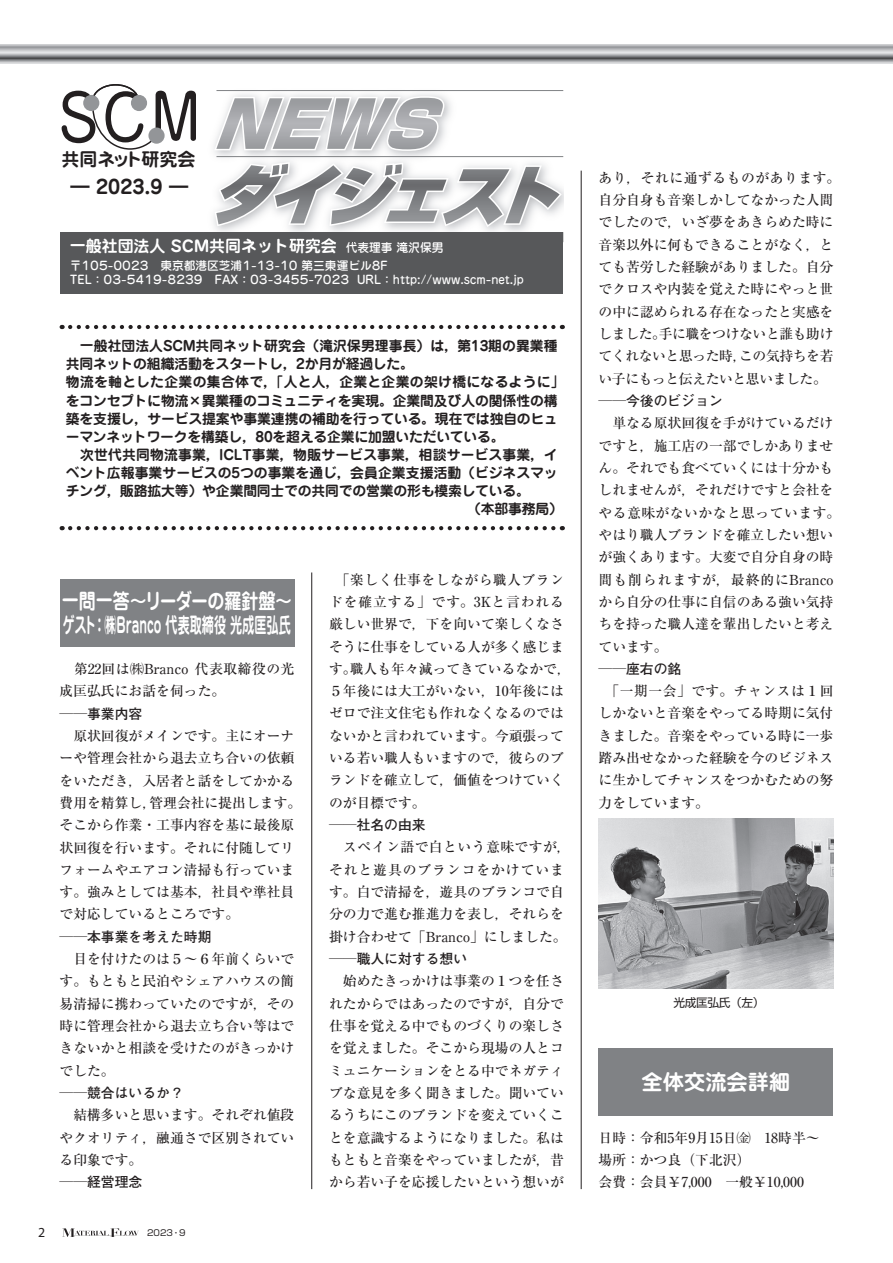
<style>
.page{position:relative;width:893px;height:1263px;background:#fff}
.page>*{position:absolute;margin:0;border:0;box-sizing:border-box;transform-origin:0 0}
.t1{font:700 21.3px/24.5px "Jun 501 Pro";color:#fff;scale:.8 1}
.t2{font:700 21.3px "Jun 501 Pro";color:#fff}
.t3{font:700 19.2px "Jun 501 Pro";color:#231f20}
.t4{font:700 18px "G Jun 501";color:#231f20}
.t5{font:700 16.05px "G Jun 501";color:#fff}
.t6{font:500 13.8px/22.4px "Ryumin Pr 6";color:#231f20}
.t7{font:700 13.8px "Jun 501 Pro";letter-spacing:-.005em;color:#231f20}
.t8{font:700 13.8px "Futo Go B101 Pr 6";color:#231f20}
.t9{font:700 13.8px "Jun 501 Pro";letter-spacing:.015em;color:#231f20}
.t10{font:700 13.8px "Jun 501 Pro";letter-spacing:.025em;color:#231f20}
.t11{font:13.8px "Myriad Pro";color:#231f20}
.t12{font:500 11.7px/14.1px "G Jun 34";color:#fff}
.t13{font:11.7px "Shin Go Pr 6";letter-spacing:-.03em;color:#231f20}
.t14{font:8.55px "Shin Go Pro";color:#231f20}
.s1{font-family:"G Jun 34";font-weight:500;font-size:11.7px}
</style>
<div class="page">
<svg style="left:0;top:45px;width:893px;height:19px"></svg>
<svg style="left:62px;top:1228px;width:77px;height:9px"></svg>
<hr style="left:581px;top:171px;width:1px;height:1018px;background:#231f20">
<div style="left:60px;top:232px;width:503px;height:61px;background:#57585a"></div>
<svg style="left:62px;top:84px;width:134px;height:66px"></svg>
<div style="left:83px;top:95px;width:16px;height:16px;background:#939598;border-radius:50%"></div>
<div style="left:148px;top:128px;width:17px;height:16px;background:#939598;border-radius:50%"></div>
<div style="left:131px;top:95px;width:16px;height:16px;background:#939598;border-radius:50%"></div>
<img style="left:204px;top:238px;width:131px;height:4px">
<img style="left:348px;top:242px;width:95px;height:1px">
<svg style="left:212px;top:90px;width:352px;height:139px"></svg>
<div style="left:60px;top:579px;width:234px;height:68px;background:#808285"></div>
<hr style="left:311px;top:572px;width:1px;height:617px;background:#231f20">
<div style="left:598px;top:1048px;width:235px;height:67px;background:#808285"></div>
<svg style="left:70px;top:325px;width:493px;height:4px"></svg>
<svg style="left:70px;top:526px;width:493px;height:4px"></svg>
<img style="left:598px;top:818px;width:235px;height:170px">
<h3 class="t4" style="left:62px;top:147px;width:135px">共同ネット研究会</h3>
<h2 class="t3" style="left:71px;top:172px;width:119px">― 2023.9 ―</h2>
<p class="t5" style="left:70px;top:234px;width:375px">一般社団法人 SCM共同ネット研究会 <span class="s1">代表理事 滝沢保男</span></p>
<p class="t12" style="left:70px;top:258px;width:456px">〒105-0023　東京都港区芝浦1-13-10 第三東運ビル8F<br>TEL：03-5419-8239 FAX：03-3455-7023 URL：http://www.scm-net.jp</p>
<p class="t7" style="left:66px;top:335px;width:493px">　一般社団法人SCM共同ネット研究会（滝沢保男理事長）は，第13期の異業種</p>
<p class="t7" style="left:66px;top:353px;width:350px">共同ネットの組織活動をスタートし，2か月が経過した。</p>
<p class="t10" style="left:66px;top:371px;width:500px">物流を軸とした企業の集合体で，「人と人，企業と企業の架け橋になるように」</p>
<p class="t7" style="left:66px;top:389px;width:493px">をコンセプトに物流×異業種のコミュニティを実現。企業間及び人の関係性の構</p>
<p class="t7" style="left:66px;top:407px;width:493px">築を支援し，サービス提案や事業連携の補助を行っている。現在では独自のヒュ</p>
<p class="t7" style="left:66px;top:425px;width:440px">ーマンネットワークを構築し，80を超える企業に加盟いただいている。</p>
<p class="t9" style="left:66px;top:444px;width:493px">　次世代共同物流事業，ICLT事業，物販サービス事業，相談サービス事業，イ</p>
<p class="t7" style="left:66px;top:462px;width:493px">ベント広報事業サービスの5つの事業を通じ，会員企業支援活動（ビジネスマッ</p>
<p class="t7" style="left:66px;top:480px;width:466px">チング，販路拡大等）や企業間同士での共同での営業の形も模索している。</p>
<p class="t7" style="left:467px;top:498px;width:98px">（本部事務局）</p>
<h1 class="t1" style="left:62px;top:586px;width:290px">一問一答～リーダーの羅針盤～ゲスト：㈱Branco 代表取締役 光成匡弘氏</h1>
<p class="t6" style="left:60px;top:657px;width:236px">　第22回は㈱Branco 代表取締役の光成匡弘氏にお話を伺った。</p>
<p class="t8" style="left:60px;top:702px;width:84px">──事業内容</p>
<p class="t6" style="left:60px;top:724px;width:243px">　原状回復がメインです。主にオーナーや管理会社から退去立ち合いの依頼をいただき，入居者と話をしてかかる費用を精算し，管理会社に提出します。そこから作業・工事内容を基に最後原状回復を行います。それに付随してリフォームやエアコン清掃も行っています。強みとしては基本，社員や準社員で対応しているところです。</p>
<p class="t8" style="left:60px;top:925px;width:154px">──本事業を考えた時期</p>
<p class="t6" style="left:60px;top:947px;width:236px;text-align:justify">　目を付けたのは５～６年前くらいです。もともと民泊やシェアハウスの簡易清掃に携わっていたのですが，その時に管理会社から退去立ち合い等はできないかと相談を受けたのがきっかけでした。</p>
<p class="t8" style="left:60px;top:1082px;width:126px">──競合はいるか？</p>
<p class="t6" style="left:60px;top:1103px;width:236px;text-align:justify">　結構多いと思います。それぞれ値段やクオリティ，融通さで区別されている印象です。</p>
<p class="t8" style="left:60px;top:1171px;width:84px">──経営理念</p>
<p class="t11" style="left:38px;top:1224px;width:9px">2</p>
<p class="t14" style="left:147px;top:1226px;width:40px">2023・9</p>
<p class="t6" style="left:329px;top:568px;width:243px">　「楽しく仕事をしながら職人ブランドを確立する」です。3Kと言われる厳しい世界で，下を向いて楽しくなさそうに仕事をしている人が多く感じます。職人も年々減ってきているなかで，<br>５年後には大工がいない，10年後にはゼロで注文住宅も作れなくなるのではないかと言われています。今頑張っている若い職人もいますので，彼らのブランドを確立して，価値をつけていくのが目標です。</p>
<p class="t8" style="left:329px;top:814px;width:98px">──社名の由来</p>
<p class="t6" style="left:329px;top:835px;width:243px">　スペイン語で白という意味ですが，それと遊具のブランコをかけています。白で清掃を，遊具のブランコで自分の力で進む推進力を表し，それらを掛け合わせて「Branco」にしました。</p>
<p class="t8" style="left:329px;top:948px;width:140px">──職人に対する想い</p>
<p class="t6" style="left:329px;top:969px;width:236px;text-align:justify">　始めたきっかけは事業の１つを任されたからではあったのですが，自分で仕事を覚える中でものづくりの楽しさを覚えました。そこから現場の人とコミュニケーションをとる中でネガティブな意見を多く聞きました。聞いているうちにこのブランドを変えていくことを意識するようになりました。私はもともと音楽をやっていましたが，昔から若い子を応援したいという想いが</p>
<p class="t6" style="left:598px;top:166px;width:243px">あり，それに通ずるものがあります。自分自身も音楽しかしてなかった人間でしたので，いざ夢をあきらめた時に音楽以外に何もできることがなく，とても苦労した経験がありました。自分でクロスや内装を覚えた時にやっと世の中に認められる存在なったと実感をしました。手に職をつけないと誰も助けてくれないと思った時，この気持ちを若い子にもっと伝えたいと思いました。</p>
<p class="t8" style="left:598px;top:390px;width:126px">──今後のビジョン</p>
<p class="t6" style="left:598px;top:411px;width:243px">　単なる原状回復を手がけているだけですと，施工店の一部でしかありません。それでも食べていくには十分かもしれませんが，それだけですと会社をやる意味がないかなと思っています。やはり職人ブランドを確立したい想いが強くあります。大変で自分自身の時間も削られますが，最終的にBrancoから自分の仕事に自信のある強い気持ちを持った職人達を輩出したいと考えています。</p>
<p class="t8" style="left:598px;top:658px;width:84px">──座右の銘</p>
<p class="t6" style="left:598px;top:679px;width:236px;text-align:justify">　「一期一会」です。チャンスは１回しかないと音楽をやってる時期に気付きました。音楽をやっている時に一歩踏み出せなかった経験を今のビジネスに生かしてチャンスをつかむための努力をしています。</p>
<p class="t13" style="left:673px;top:993px;width:93px">光成匡弘氏（左）</p>
<h1 class="t2" style="left:642px;top:1065px;width:150px">全体交流会詳細</h1>
<p class="t6" style="left:598px;top:1126px;width:223px">日時：令和5年9月15日㈮　18時半～場所：かつ良（下北沢）<br>会費：会員￥7,000　一般￥10,000</p>
</div>
